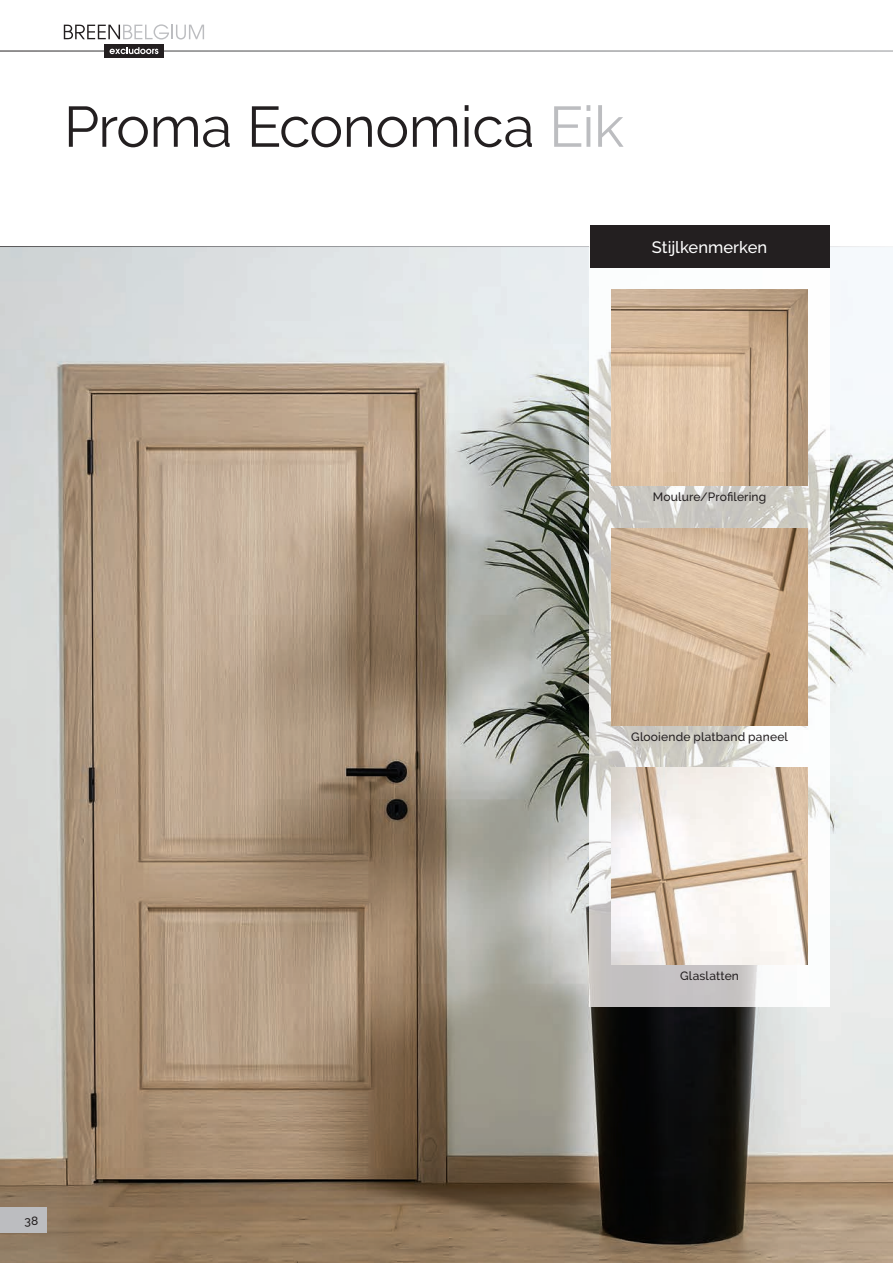
<style>
.page{position:relative;width:893px;height:1263px;background:#fff}
.page>*{position:absolute;margin:0;border:0;box-sizing:border-box;transform-origin:0 0}
.t1{font:57px "Raleway";letter-spacing:-.01em;color:#231f20}
.t2{font:500 16.5px "Raleway";color:#fff}
.t3{font:500 12px "Raleway";letter-spacing:.015em;color:#231f20}
.s1{color:#bcbdc0}
</style>
<div class="page">
<img style="left:0;top:247px;width:893px;height:1016px">
<svg style="left:0;top:246px;width:893px;height:1px"></svg>
<img style="left:590px;top:268px;width:239px;height:739px">
<div style="left:590px;top:225px;width:239px;height:43px;background:#231f20"></div>
<img style="left:611px;top:289px;width:197px;height:197px">
<img style="left:611px;top:528px;width:197px;height:197px">
<img style="left:611px;top:767px;width:197px;height:197px">
<svg style="left:64px;top:24px;width:140px;height:16px"></svg>
<div style="left:104px;top:45px;width:60px;height:13px;background:#231f20"></div>
<svg style="left:110px;top:47px;width:48px;height:7px"></svg>
<div style="left:0;top:1208px;width:47px;height:25px;background:#bcbdc0"></div>
<h1 class="t1" style="left:64px;top:94px;width:562px">Proma Economica <span class="s1">Eik</span></h1>
<h2 class="t2" style="left:652px;top:237px;width:117px">Stijlkenmerken</h2>
<p class="t3" style="left:24px;top:1213px;width:15px">38</p>
<p class="t3" style="left:653px;top:490px;width:115px">Moulure/Profilering</p>
<p class="t3" style="left:631px;top:729px;width:158px">Glooiende platband paneel</p>
<p class="t3" style="left:680px;top:969px;width:60px">Glaslatten</p>
</div>
